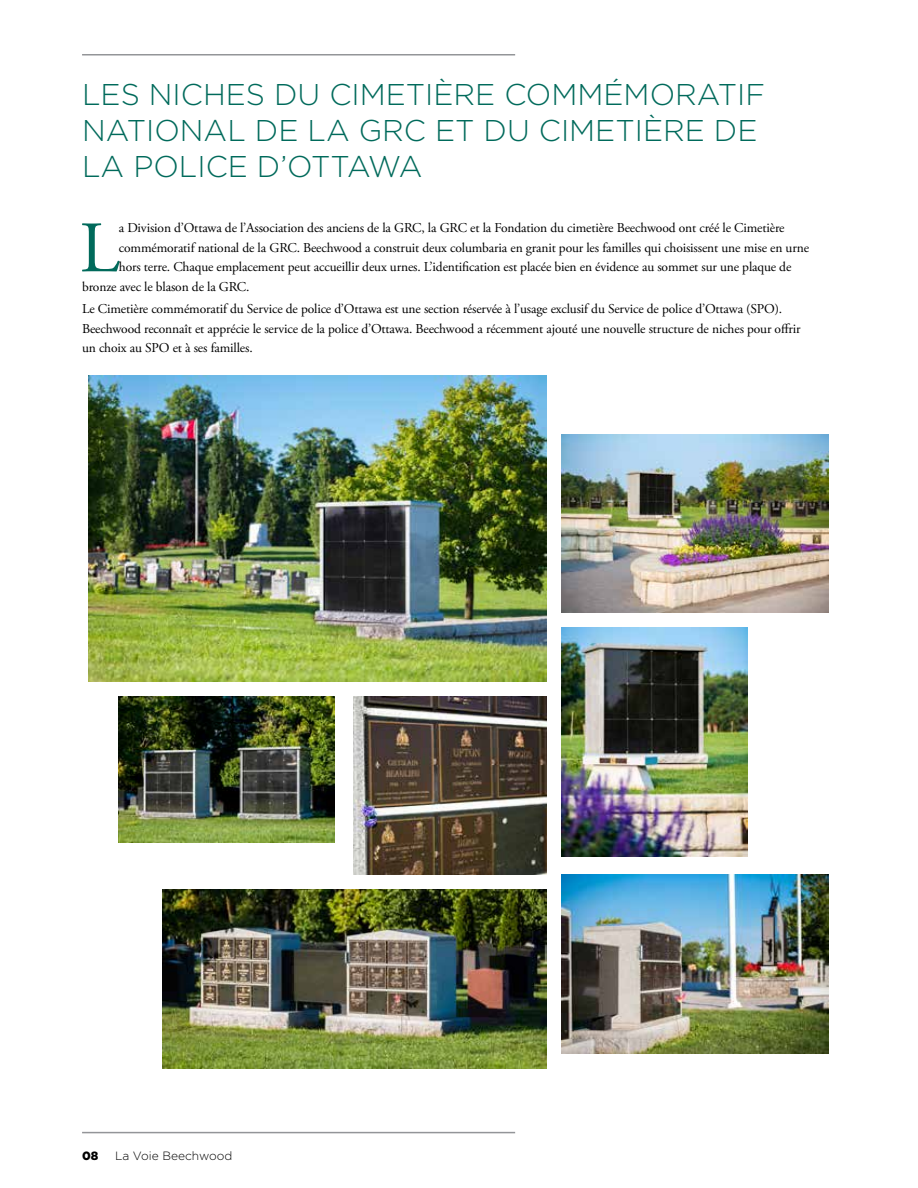
<style>
.page{position:relative;width:918px;height:1188px;background:#fff}
.page>*{position:absolute;margin:0;border:0;box-sizing:border-box;transform-origin:0 0}
.t1{font:72.3px "Adobe Garamond Pro";color:#006a5b}
.t2{font:300 30px/36px "Gotham";color:#006a5b}
.t3{font:13.5px/19.5px "Adobe Garamond Pro";letter-spacing:-.01em;color:#000}
.t4{font:300 12px "Gotham";color:#000}
.t5{font:900 12px "Gotham";color:#000}
</style>
<div class="page">
<hr style="left:82px;top:1132px;width:433px;height:1px;background:#939598">
<hr style="left:82px;top:54px;width:433px;height:2px;background:#939598">
<img style="left:89px;top:376px;width:458px;height:305px">
<img style="left:119px;top:696px;width:216px;height:146px">
<img style="left:561px;top:434px;width:268px;height:179px">
<img style="left:561px;top:628px;width:186px;height:228px">
<img style="left:561px;top:875px;width:268px;height:178px">
<img style="left:353px;top:696px;width:194px;height:179px">
<img style="left:162px;top:890px;width:385px;height:178px">
<h2 class="t2" style="left:82px;top:76px;width:685px">LES NICHES DU CIMETIÈRE COMMÉMORATIF<br>NATIONAL DE LA GRC ET DU CIMETIÈRE DE<br>LA POLICE D’OTTAWA</h2>
<h1 class="t1" style="left:80px;top:205px;width:41px">L</h1>
<p class="t3" style="left:119px;top:219px;width:667px">a Division d’Ottawa de l’Association des anciens de la GRC, la GRC et la Fondation du cimetière Beechwood ont créé le Cimetière</p>
<p class="t3" style="left:119px;top:238px;width:692px">commémoratif national de la GRC. Beechwood a construit deux columbaria en granit pour les familles qui choisissent une mise en urne</p>
<p class="t3" style="left:119px;top:258px;width:674px">hors terre. Chaque emplacement peut accueillir deux urnes. L’identification est placée bien en évidence au sommet sur une plaque de</p>
<p class="t3" style="left:82px;top:277px;width:169px">bronze avec le blason de la GRC.</p>
<p class="t3" style="left:82px;top:300px;width:720px">Le Cimetière commémoratif du Service de police d’Ottawa est une section réservée à l’usage exclusif du Service de police d’Ottawa (SPO).<br>Beechwood reconnaît et apprécie le service de la police d’Ottawa. Beechwood a récemment ajouté une nouvelle structure de niches pour offrir un choix au SPO et à ses familles.</p>
<p class="t5" style="left:82px;top:1147px;width:18px">08</p>
<p class="t4" style="left:115px;top:1148px;width:119px">La Voie Beechwood</p>
</div>
